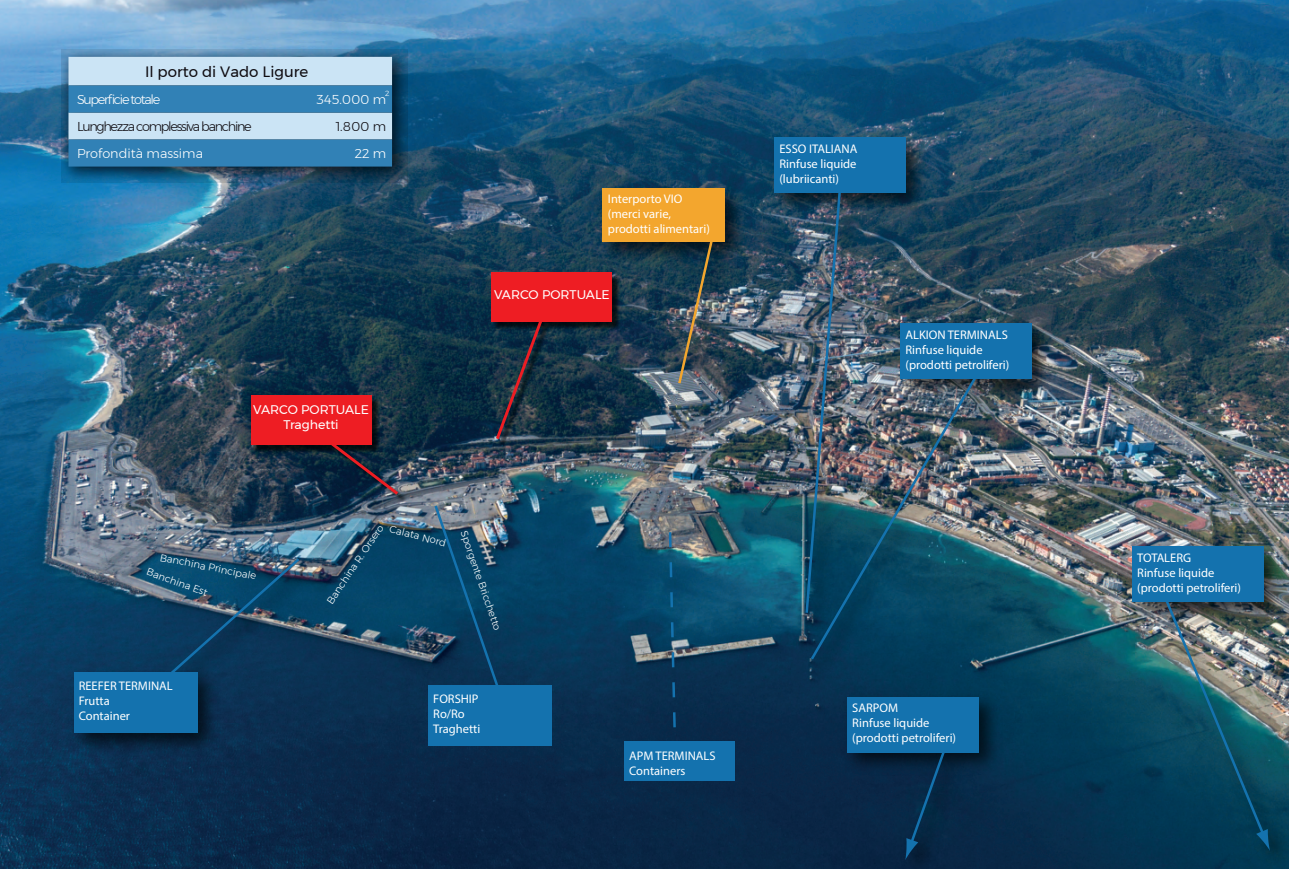
<style>
.page{position:relative;width:1289px;height:869px;background:#fff}
.page>*{position:absolute;margin:0;border:0;box-sizing:border-box;transform-origin:0 0}
.t1{font:15px "Montserrat";color:#0e0b10}
.t2{font:300 12.88px "Montserrat";letter-spacing:-.1em;color:#0e0b10}
.t3{font:300 12.88px "Montserrat";color:#fff}
.t4{font:300 12.88px "Montserrat";letter-spacing:-.1em;color:#fff}
.t5{font:12.5px/15px "Myriad Pro";color:#fff}
.t6{font:12.5px/15px "Montserrat";color:#fff;text-align:center}
.t7{font:300 10px "Montserrat";color:#fff}
.t8{font:300 7.5px "Montserrat";color:#fff}
</style>
<div class="page">
<img style="left:0;top:0;width:1289px;height:868px">
<img style="left:592px;top:178px;width:160px;height:233px">
<img style="left:676px;top:242px;width:41px;height:144px">
<div style="left:602px;top:189px;width:123px;height:53px;background:#f3a62e"></div>
<img style="left:837px;top:687px;width:169px;height:181px">
<div style="left:847px;top:697px;width:131px;height:55px;background:#1472ae"></div>
<svg style="left:905px;top:752px;width:44px;height:108px;background:#072b49"></svg>
<img style="left:801px;top:313px;width:258px;height:374px">
<div style="left:900px;top:323px;width:131px;height:56px;background:#1472ae"></div>
<img style="left:808px;top:379px;width:174px;height:283px">
<img style="left:764px;top:127px;width:169px;height:513px">
<div style="left:774px;top:138px;width:131px;height:55px;background:#1472ae"></div>
<img style="left:804px;top:193px;width:39px;height:422px">
<img style="left:1122px;top:536px;width:167px;height:332px">
<img style="left:1156px;top:579px;width:114px;height:271px">
<div style="left:1132px;top:546px;width:131px;height:55px;background:#1472ae"></div>
<img style="left:64px;top:548px;width:263px;height:212px">
<div style="left:74px;top:671px;width:123px;height:61px;background:#1472ae"></div>
<div style="left:429px;top:684px;width:123px;height:61px;background:#1472ae"></div>
<svg style="left:667px;top:529px;width:11px;height:212px;background:#184b6b"></svg>
<div style="left:625px;top:741px;width:110px;height:40px;background:#1472ae"></div>
<img style="left:491px;top:224px;width:133px;height:226px">
<div style="left:492px;top:272px;width:120px;height:49px;background:#ee1d23"></div>
<img style="left:126px;top:297px;width:426px;height:416px">
<svg style="left:329px;top:266px;width:107px;height:64px;background:#0d3449"></svg>
<img style="left:61px;top:50px;width:347px;height:133px">
<svg style="left:68px;top:57px;width:324px;height:109px;background:#7db1d4"></svg>
<p class="t1" style="left:145px;top:60px;width:165px">Il porto di Vado Ligure</p>
<p class="t4" style="left:77px;top:90px;width:85px">Superficie totale</p>
<p class="t3" style="left:317px;top:90px;width:71px">345.000 m</p>
<p class="t8" style="left:385px;top:88px;width:6px">2</p>
<p class="t2" style="left:77px;top:117px;width:176px">Lunghezza complessiva banchine</p>
<p class="t2" style="left:336px;top:117px;width:52px">1.800 m</p>
<p class="t3" style="left:77px;top:144px;width:128px">Profondità massima</p>
<p class="t3" style="left:355px;top:144px;width:33px">22 m</p>
<p class="t6" style="left:253px;top:401px;width:117px">VARCO PORTUALE<br>Traghetti</p>
<p class="t5" style="left:608px;top:191px;width:103px">Interporto VIO (merci varie, prodotti alimentari)</p>
<p class="t6" style="left:494px;top:287px;width:117px">VARCO PORTUALE</p>
<p class="t7" style="left:161px;top:550px;width:100px;rotate:11deg">Banchina Principale</p>
<p class="t7" style="left:149px;top:563px;width:66px;rotate:20deg">Banchina Est</p>
<p class="t5" style="left:79px;top:678px;width:96px">REEFER TERMINAL<br>Frutta<br>Container</p>
<p class="t7" style="left:323px;top:598px;width:95px;rotate:-56deg">Banchina R. Orsero</p>
<p class="t7" style="left:471px;top:528px;width:106px;rotate:71deg">Sporgente Bricchetto</p>
<p class="t7" style="left:391px;top:521px;width:60px;rotate:14deg">Calata Nord</p>
<p class="t5" style="left:433px;top:690px;width:49px">FORSHIP<br>Ro/Ro<br>Traghetti</p>
<p class="t5" style="left:629px;top:747px;width:88px">APM TERMINALS<br>Containers</p>
<p class="t5" style="left:779px;top:141px;width:80px;text-align:justify">ESSO ITALIANA Rinfuse liquide (lubriicanti)</p>
<p class="t5" style="left:905px;top:327px;width:105px">ALKION TERMINALS<br>Rinfuse liquide (prodotti petroliferi)</p>
<p class="t5" style="left:852px;top:700px;width:105px">SARPOM<br>Rinfuse liquide (prodotti petroliferi)</p>
<p class="t5" style="left:1137px;top:550px;width:105px">TOTALERG<br>Rinfuse liquide (prodotti petroliferi)</p>
</div>
